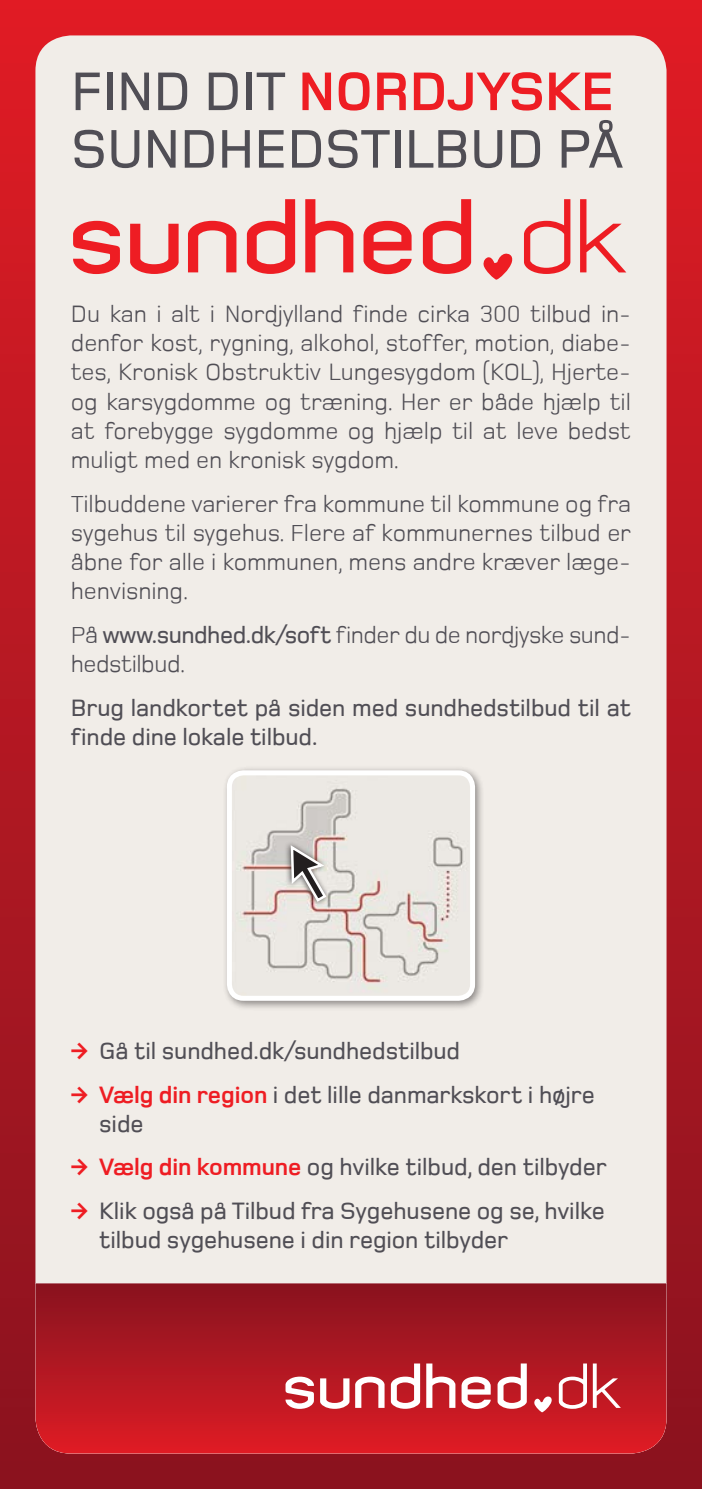
<style>
.page{position:relative;width:702px;height:1489px;background:#fff}
.page>*{position:absolute;margin:0;border:0;box-sizing:border-box;transform-origin:0 0}
.t1{font:500 56.25px/57.5px "Foundry Monoline";letter-spacing:-.005em;color:#504e55}
.t2{font:24.5px/29.2px "Foundry Monoline";letter-spacing:-.005em;color:#504e55;text-align:justify}
.t3{font:500 24.5px/29.2px "Foundry Monoline";letter-spacing:-.005em;color:#504e55}
.s1{font-weight:700;color:#ee1d23}
.s2{font-weight:500}
</style>
<div class="page">
<div style="left:0;top:0;width:702px;height:1488px;background:linear-gradient(to bottom,#df1f28,#8a1622)"></div>
<div style="left:35px;top:35px;width:631px;height:1418px;background:#f1ede8;border-radius:35px"></div>
<svg style="left:35px;top:1283px;width:631px;height:170px;background:#b11822"></svg>
<svg style="left:426px;top:1363px;width:29px;height:44px"></svg>
<svg style="left:355px;top:1376px;width:29px;height:31px"></svg>
<svg style="left:320px;top:1378px;width:29px;height:30px"></svg>
<svg style="left:285px;top:1376px;width:29px;height:32px"></svg>
<svg style="left:534px;top:1395px;width:18px;height:17px"></svg>
<svg style="left:391px;top:1363px;width:29px;height:45px"></svg>
<svg style="left:497px;top:1363px;width:29px;height:45px"></svg>
<svg style="left:558px;top:1363px;width:63px;height:45px;background:#cb545c"></svg>
<svg style="left:461px;top:1376px;width:29px;height:32px"></svg>
<div style="left:221px;top:765px;width:264px;height:245px;background:#231f20;opacity:.5"></div>
<img style="left:229px;top:772px;width:243px;height:226px">
<div style="left:227px;top:770px;width:248px;height:230px;border:5px solid #fff;border-radius:14px"></div>
<svg style="left:305px;top:199px;width:48px;height:73px"></svg>
<svg style="left:188px;top:221px;width:48px;height:51px"></svg>
<svg style="left:130px;top:224px;width:48px;height:50px"></svg>
<svg style="left:73px;top:221px;width:47px;height:53px"></svg>
<svg style="left:580px;top:199px;width:46px;height:73px"></svg>
<svg style="left:483px;top:253px;width:30px;height:27px"></svg>
<svg style="left:247px;top:199px;width:48px;height:75px"></svg>
<svg style="left:423px;top:199px;width:48px;height:75px"></svg>
<svg style="left:524px;top:199px;width:46px;height:75px"></svg>
<svg style="left:363px;top:221px;width:48px;height:53px"></svg>
<div style="left:284px;top:840px;width:46px;height:66px;background:#231f20;opacity:.75"></div>
<svg style="left:289px;top:842px;width:39px;height:61px"></svg>
<p class="t1" style="left:71px;top:63px;width:554px">FIND DIT <span class="s1">NORDJYSKE<br></span>SUNDHEDSTILBUD PÅ</p>
<p class="t2" style="left:71px;top:299px;width:561px">Du kan i alt i Nordjylland finde cirka 300 tilbud in&shy;denfor kost, rygning, alkohol, stoffer, motion, diabe&shy;tes, Kronisk Obstruktiv Lungesygdom (KOL), Hjerte&shy;og karsygdomme og træning. Her er både hjælp til at forebygge sygdomme og hjælp til at leve bedst muligt med en kronisk sygdom.</p>
<p class="t2" style="left:71px;top:489px;width:561px">Tilbuddene varierer fra kommune til kommune og fra sygehus til sygehus. Flere af kommunernes tilbud er åbne for alle i kommunen, mens andre kræver læge&shy;henvisning.</p>
<p class="t2" style="left:71px;top:620px;width:561px">På <span class="s2">www.sundhed.dk/soft</span> finder du de nordjyske sund&shy;hedstilbud.</p>
<p class="t3" style="left:71px;top:693px;width:561px">Brug landkortet på siden med sundhedstilbud til at finde dine lokale tilbud.</p>
<p class="t3" style="left:71px;top:1036px;width:391px"><span class="s1">◊</span> Gå til sundhed.dk/sundhedstilbud</p>
<p class="t3" style="left:99px;top:1079px;width:497px;text-indent:-28px"><span class="s1">◊ Vælg din region</span> i det lille danmarkskort i højre side</p>
<p class="t3" style="left:71px;top:1152px;width:537px"><span class="s1">◊ Vælg din kommune</span> og hvilke tilbud, den tilbyder</p>
<p class="t3" style="left:99px;top:1196px;width:507px;text-indent:-28px"><span class="s1">◊</span> Klik også på Tilbud fra Sygehusene og se, hvilke tilbud sygehusene i din region tilbyder</p>
</div>
